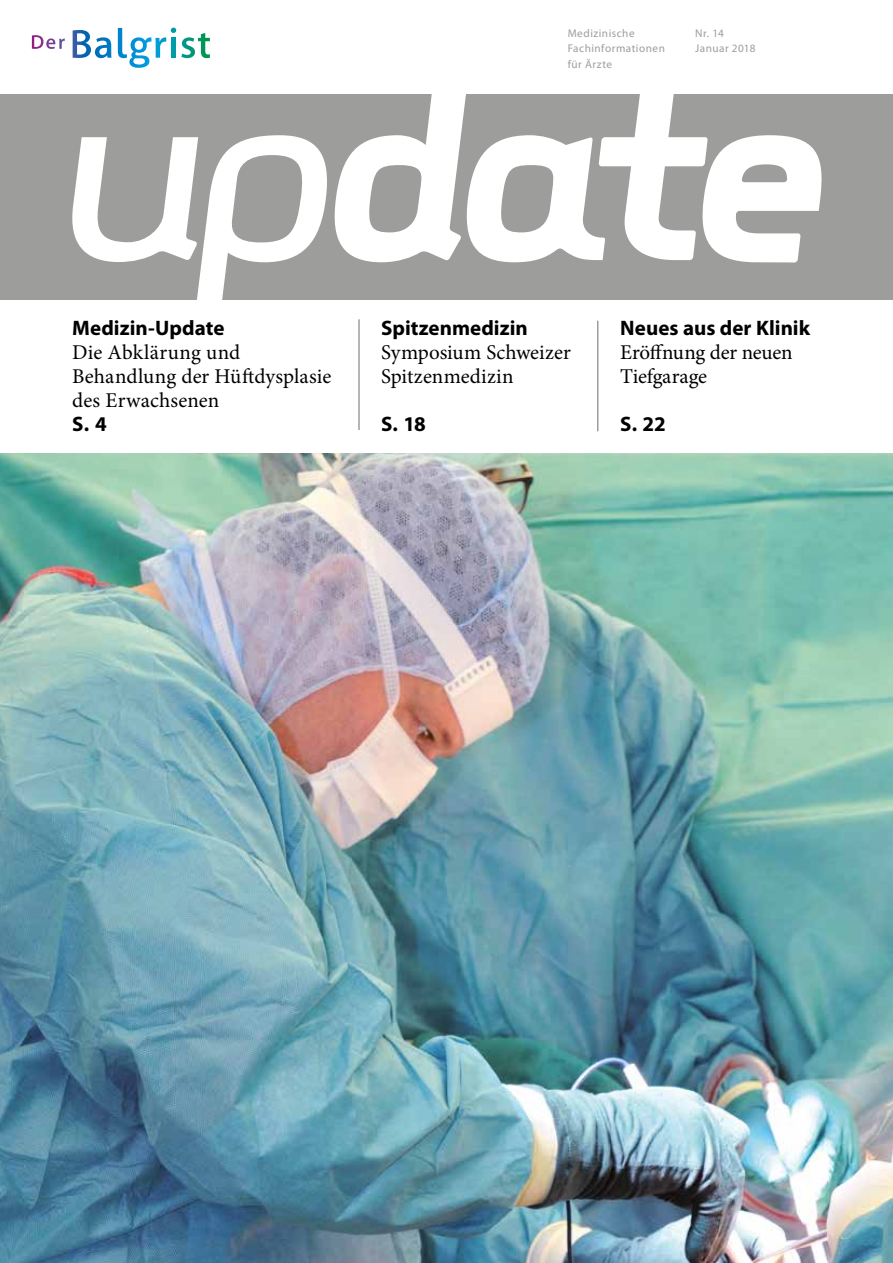
<style>
.page{position:relative;width:893px;height:1263px;background:#fff}
.page>*{position:absolute;margin:0;border:0;box-sizing:border-box;transform-origin:0 0}
.t1{font:21px/24px "Minion Pro";color:#000}
.t2{font:700 21px "Myriad Pro";color:#000}
.t3{font:11.25px/15.8px "Myriad Pro";letter-spacing:.045em;color:#9d9d9c}
</style>
<div class="page">
<div style="left:0;top:94px;width:893px;height:206px;background:#9d9d9c"></div>
<img style="left:0;top:454px;width:893px;height:809px">
<svg style="left:72px;top:94px;width:750px;height:206px"></svg>
<svg style="left:32px;top:35px;width:33px;height:14px"></svg>
<svg style="left:73px;top:30px;width:39px;height:28px"></svg>
<svg style="left:118px;top:28px;width:92px;height:40px"></svg>
<hr style="left:358px;top:319px;width:2px;height:111px;background:#9d9d9c">
<hr style="left:597px;top:321px;width:1px;height:110px;background:#9d9d9c">
<p class="t3" style="left:568px;top:25px;width:99px">Medizinische<br>Fachinformationen für Ärzte</p>
<p class="t3" style="left:695px;top:25px;width:62px">Nr. 14<br>Januar 2018</p>
<p class="t2" style="left:72px;top:314px;width:154px">Medizin-Update</p>
<p class="t1" style="left:72px;top:340px;width:261px">Die Abklärung und<br>Behandlung der Hüftdysplasie des Erwachsenen</p>
<p class="t2" style="left:72px;top:410px;width:36px">S. 4</p>
<p class="t2" style="left:381px;top:314px;width:148px">Spitzenmedizin</p>
<p class="t1" style="left:381px;top:340px;width:191px">Symposium Schweizer<br>Spitzenmedizin</p>
<p class="t2" style="left:381px;top:410px;width:46px">S. 18</p>
<p class="t2" style="left:620px;top:314px;width:191px">Neues aus der Klinik</p>
<p class="t1" style="left:620px;top:340px;width:174px">Eröffnung der neuen<br>Tiefgarage</p>
<p class="t2" style="left:620px;top:410px;width:47px">S. 22</p>
</div>
